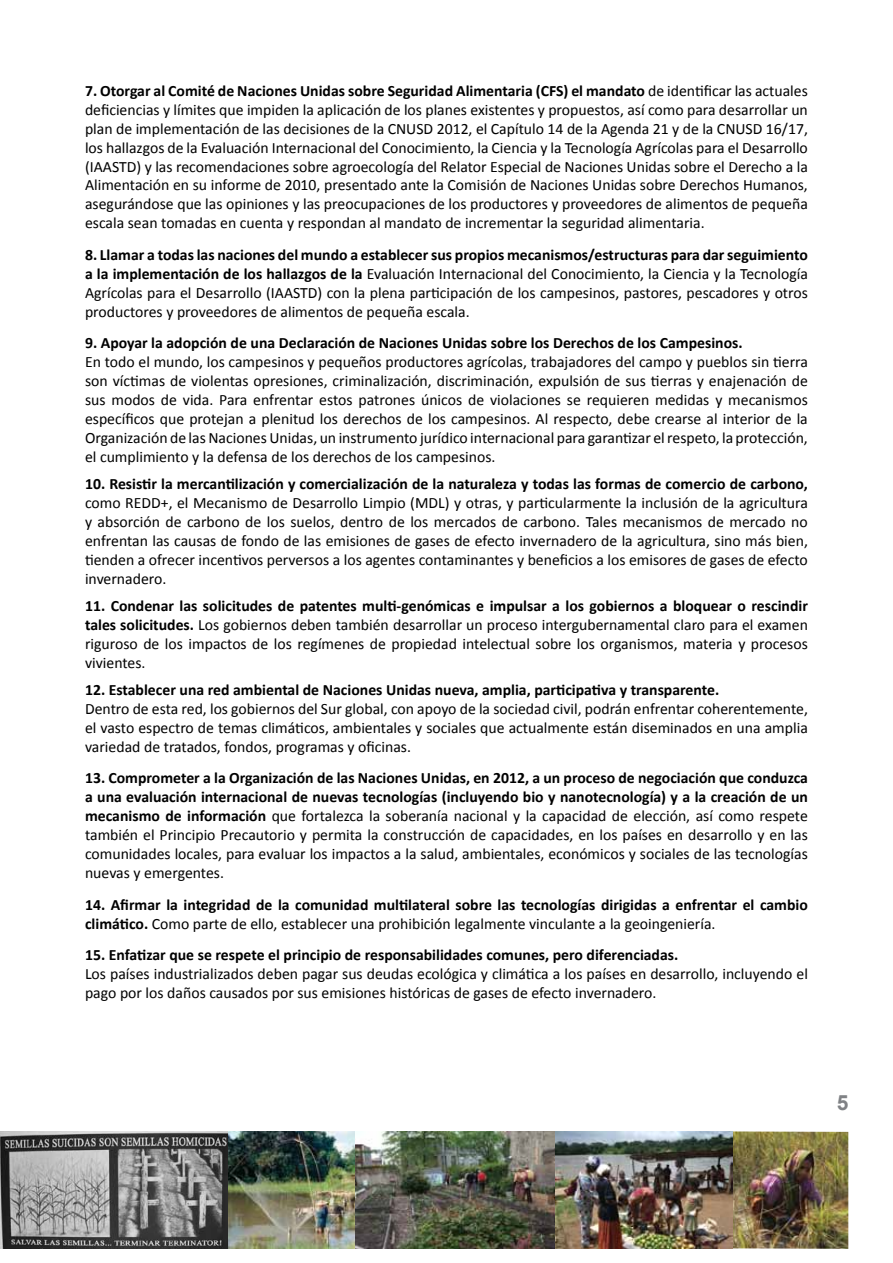
<style>
.page{position:relative;width:893px;height:1263px;background:#fff}
.page>*{position:absolute;margin:0;border:0;box-sizing:border-box;transform-origin:0 0}
.t1{font:700 21px "Arial";color:#808285}
.t2{font:15.75px/18.9px "Calibri";color:#000;text-align:justify}
.t3{font:700 15.75px/18.9px "Calibri";color:#000}
.s1{font-weight:700}
.s2{font-weight:400}
</style>
<div class="page">
<img style="left:0;top:1131px;width:721px;height:118px">
<img style="left:721px;top:1131px;width:127px;height:118px">
<p class="t2" style="left:85px;top:81px;width:724px"><span class="s1">7. Otorgar al Comité de Naciones Unidas sobre Seguridad Alimentaria (CFS) el mandato</span> de identificar las actuales deficiencias y límites que impiden la aplicación de los planes existentes y propuestos, así como para desarrollar un plan de implementación de las decisiones de la CNUSD 2012, el Capítulo 14 de la Agenda 21 y de la CNUSD 16/17, los hallazgos de la Evaluación Internacional del Conocimiento, la Ciencia y la Tecnología Agrícolas para el Desarrollo (IAASTD) y las recomendaciones sobre agroecología del Relator Especial de Naciones Unidas sobre el Derecho a la Alimentación en su informe de 2010, presentado ante la Comisión de Naciones Unidas sobre Derechos Humanos, asegurándose que las opiniones y las preocupaciones de los productores y proveedores de alimentos de pequeña escala sean tomadas en cuenta y respondan al mandato de incrementar la seguridad alimentaria.</p>
<p class="t2" style="left:85px;top:245px;width:724px"><span class="s1">8. Llamar a todas las naciones del mundo a establecer sus propios mecanismos/estructuras para dar seguimiento a la implementación de los hallazgos de la</span> Evaluación Internacional del Conocimiento, la Ciencia y la Tecnología Agrícolas para el Desarrollo (IAASTD) con la plena participación de los campesinos, pastores, pescadores y otros productores y proveedores de alimentos de pequeña escala.</p>
<p class="t3" style="left:85px;top:334px;width:659px">9. Apoyar la adopción de una Declaración de Naciones Unidas sobre los Derechos de los Campesinos.</p>
<p class="t2" style="left:85px;top:352px;width:724px">En todo el mundo, los campesinos y pequeños productores agrícolas, trabajadores del campo y pueblos sin tierra son víctimas de violentas opresiones, criminalización, discriminación, expulsión de sus tierras y enajenación de sus modos de vida. Para enfrentar estos patrones únicos de violaciones se requieren medidas y mecanismos específicos que protejan a plenitud los derechos de los campesinos. Al respecto, debe crearse al interior de la Organización de las Naciones Unidas, un instrumento jurídico internacional para garantizar el respeto, la protección, el cumplimiento y la defensa de los derechos de los campesinos.</p>
<p class="t3" style="left:85px;top:474px;width:724px">10. Resistir la mercantilización y comercialización de la naturaleza y todas las formas de comercio de carbono,</p>
<p class="t2" style="left:85px;top:493px;width:724px">como REDD+, el Mecanismo de Desarrollo Limpio (MDL) y otras, y particularmente la inclusión de la agricultura y absorción de carbono de los suelos, dentro de los mercados de carbono. Tales mecanismos de mercado no enfrentan las causas de fondo de las emisiones de gases de efecto invernadero de la agricultura, sino más bien, tienden a ofrecer incentivos perversos a los agentes contaminantes y beneficios a los emisores de gases de efecto invernadero.</p>
<p class="t2" style="left:85px;top:596px;width:724px"><span class="s1">11. Condenar las solicitudes de patentes multi-genómicas e impulsar a los gobiernos a bloquear o rescindir tales solicitudes.</span> Los gobiernos deben también desarrollar un proceso intergubernamental claro para el examen riguroso de los impactos de los regímenes de propiedad intelectual sobre los organismos, materia y procesos vivientes.</p>
<p class="t3" style="left:85px;top:680px;width:636px">12. Establecer una red ambiental de Naciones Unidas nueva, amplia, participativa y transparente.</p>
<p class="t2" style="left:85px;top:699px;width:724px">Dentro de esta red, los gobiernos del Sur global, con apoyo de la sociedad civil, podrán enfrentar coherentemente, el vasto espectro de temas climáticos, ambientales y sociales que actualmente están diseminados en una amplia variedad de tratados, fondos, programas y oficinas.</p>
<p class="t2" style="left:85px;top:769px;width:724px"><span class="s1">13. Comprometer a la Organización de las Naciones Unidas, en 2012, a un proceso de negociación que conduzca a una evaluación internacional de nuevas tecnologías (incluyendo bio y nanotecnología) y a la creación de un mecanismo de información</span> que fortalezca la soberanía nacional y la capacidad de elección, así como respete también el Principio Precautorio y permita la construcción de capacidades, en los países en desarrollo y en las comunidades locales, para evaluar los impactos a la salud, ambientales, económicos y sociales de las tecnologías nuevas y emergentes.</p>
<p class="t3" style="left:85px;top:895px;width:724px">14. Afirmar la integridad de la comunidad multilateral sobre las tecnologías dirigidas a enfrentar el cambio climático. <span class="s2">Como parte de ello, establecer una prohibición legalmente vinculante a la geoingeniería.</span></p>
<p class="t3" style="left:85px;top:945px;width:595px">15. Enfatizar que se respete el principio de responsabilidades comunes, pero diferenciadas.</p>
<p class="t2" style="left:85px;top:964px;width:724px">Los países industrializados deben pagar sus deudas ecológica y climática a los países en desarrollo, incluyendo el pago por los daños causados por sus emisiones históricas de gases de efecto invernadero.</p>
<h1 class="t1" style="left:837px;top:1089px;width:13px">5</h1>
</div>
